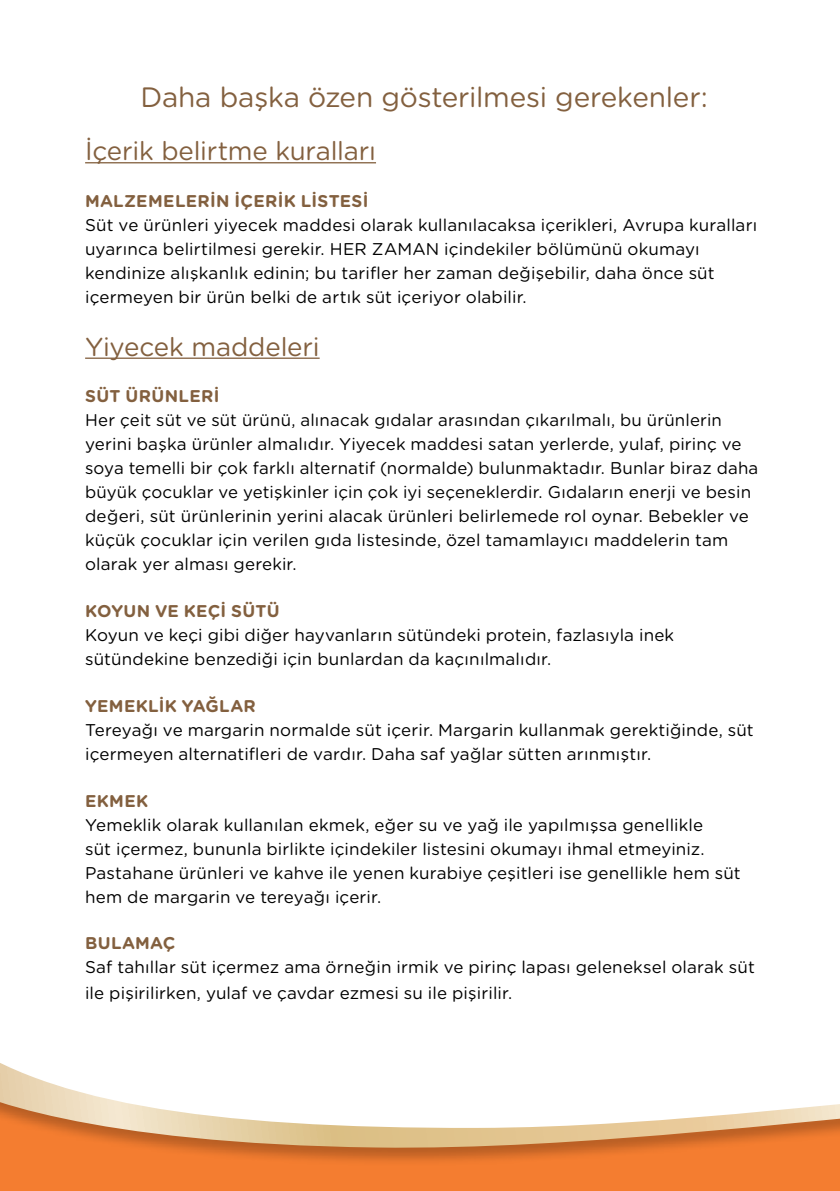
<style>
.page{position:relative;width:840px;height:1191px;background:#fff}
.page>*{position:absolute;margin:0;border:0;box-sizing:border-box;transform-origin:0 0}
.t1{font:28px "Gotham Rounded";letter-spacing:-.005em;color:#83603f}
.t2{font:26px "Gotham Rounded";letter-spacing:-.01em;color:#83603f}
.t3{font:17px/24px "Gotham Rounded";letter-spacing:.01em;color:#000}
.t4{font:700 17px "Gotham Rounded";letter-spacing:.02em;color:#83603f}
</style>
<div class="page">
<div style="left:0;top:1166px;width:839px;height:25px;background:#f47d30"></div>
<div style="left:0;top:1029px;width:839px;height:137px;background:#000;opacity:.25"></div>
<svg style="left:0;top:1029px;width:839px;height:124px"></svg>
<div style="left:85px;top:85px;width:678px;height:998px;background:#fff"></div>
<hr style="left:85px;top:162px;width:291px;height:1px;background:#83603f">
<hr style="left:85px;top:357px;width:234px;height:2px;background:#83603f">
<h1 class="t1" style="left:140px;top:78px;width:568px">Daha başka özen gösterilmesi gerekenler:</h1>
<h2 class="t2" style="left:85px;top:133px;width:292px">İçerik belirtme kuralları</h2>
<p class="t4" style="left:85px;top:188px;width:285px">MALZEMELERİN İÇERİK LİSTESİ</p>
<p class="t3" style="left:85px;top:212px;width:673px">Süt ve ürünleri yiyecek maddesi olarak kullanılacaksa içerikleri, Avrupa kuralları uyarınca belirtilmesi gerekir. HER ZAMAN içindekiler bölümünü okumayı kendinize alışkanlık edinin; bu tarifler her zaman değişebilir, daha önce süt içermeyen bir ürün belki de artık süt içeriyor olabilir.</p>
<h2 class="t2" style="left:85px;top:328px;width:236px">Yiyecek maddeleri</h2>
<p class="t4" style="left:85px;top:384px;width:136px">SÜT ÜRÜNLERİ</p>
<p class="t3" style="left:85px;top:407px;width:674px">Her çeit süt ve süt ürünü, alınacak gıdalar arasından çıkarılmalı, bu ürünlerin yerini başka ürünler almalıdır. Yiyecek maddesi satan yerlerde, yulaf, pirinç ve soya temelli bir çok farklı alternatif (normalde) bulunmaktadır. Bunlar biraz daha büyük çocuklar ve yetişkinler için çok iyi seçeneklerdir. Gıdaların enerji ve besin değeri, süt ürünlerinin yerini alacak ürünleri belirlemede rol oynar. Bebekler ve küçük çocuklar için verilen gıda listesinde, özel tamamlayıcı maddelerin tam olarak yer alması gerekir.</p>
<p class="t4" style="left:85px;top:598px;width:196px">KOYUN VE KEÇİ SÜTÜ</p>
<p class="t3" style="left:85px;top:622px;width:590px">Koyun ve keçi gibi diğer hayvanların sütündeki protein, fazlasıyla inek sütündekine benzediği için bunlardan da kaçınılmalıdır.</p>
<p class="t4" style="left:85px;top:693px;width:172px">YEMEKLİK YAĞLAR</p>
<p class="t3" style="left:85px;top:717px;width:669px">Tereyağı ve margarin normalde süt içerir. Margarin kullanmak gerektiğinde, süt içermeyen alternatifleri de vardır. Daha saf yağlar sütten arınmıştır.</p>
<p class="t4" style="left:85px;top:788px;width:65px">EKMEK</p>
<p class="t3" style="left:85px;top:811px;width:656px">Yemeklik olarak kullanılan ekmek, eğer su ve yağ ile yapılmışsa genellikle<br>süt içermez, bununla birlikte içindekiler listesini okumayı ihmal etmeyiniz.<br>Pastahane ürünleri ve kahve ile yenen kurabiye çeşitleri ise genellikle hem süt hem de margarin ve tereyağı içerir.</p>
<p class="t4" style="left:85px;top:930px;width:92px">BULAMAÇ</p>
<p class="t3" style="left:85px;top:953px;width:671px;line-height:26px">Saf tahıllar süt içermez ama örneğin irmik ve pirinç lapası geleneksel olarak süt ile pişirilirken, yulaf ve çavdar ezmesi su ile pişirilir.</p>
</div>
